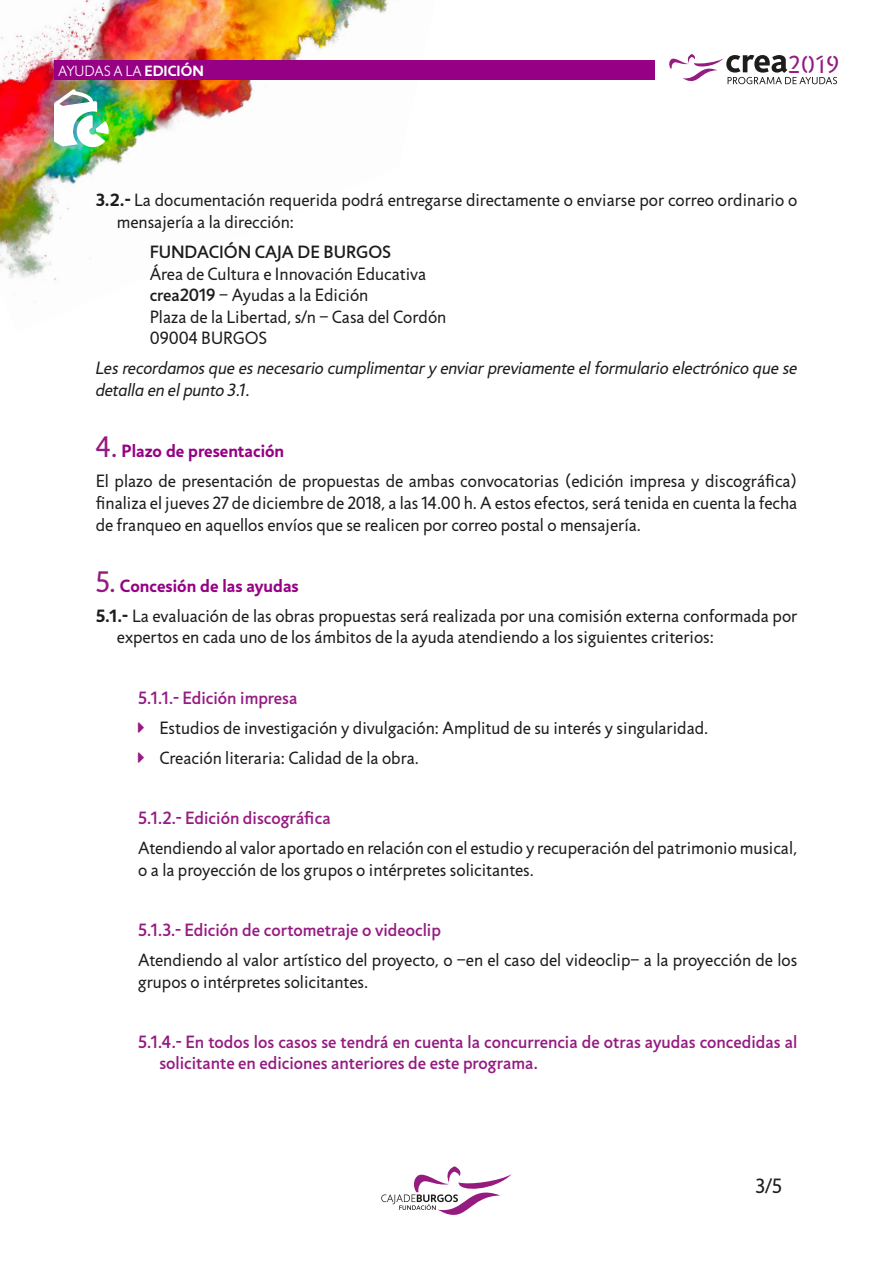
<style>
.page{position:relative;width:893px;height:1263px;background:#fff}
.page>*{position:absolute;margin:0;border:0;box-sizing:border-box;transform-origin:0 0}
.t1{font:25.05px "Jigsaw Stencil";color:#951b81}
.t2{font:20.85px "Jigsaw";color:#1d1d1b}
.t3{font:18px/21.6px "Jigsaw";color:#1d1d1b}
.t4{font:500 18px/21.6px "Jigsaw";color:#951b81}
.t5{font:italic 18px/21.6px "Jigsaw";color:#1d1d1b}
.t6{font:500 18px "Jigsaw";color:#1d1d1b}
.t7{font:300 15px "Jigsaw";color:#fff}
.s1{font-weight:700}
.s2{font-weight:500}
.s3{font-size:30px;color:#951b81}
.s4{font-weight:700;color:#960084}
</style>
<div class="page">
<img style="left:0;top:0;width:436px;height:281px">
<svg style="left:669px;top:54px;width:168px;height:31px"></svg>
<div style="left:54px;top:61px;width:601px;height:19px;background:#960084"></div>
<img style="left:54px;top:89px;width:55px;height:58px">
<svg style="left:381px;top:1166px;width:131px;height:49px"></svg>
<p class="t7" style="left:58px;top:62px;width:147px">AYUDAS A LA <span class="s1">EDICIÓN</span></p>
<h1 class="t1" style="left:788px;top:50px;width:52px">2019</h1>
<p class="t3" style="left:117px;top:189px;width:682px;text-indent:-21px"><span class="s1">3.2.-</span> La documentación requerida podrá entregarse directamente o enviarse por correo ordinario o mensajería a la dirección:</p>
<p class="t6" style="left:150px;top:241px;width:243px">FUNDACIÓN CAJA DE BURGOS</p>
<p class="t3" style="left:150px;top:263px;width:298px">Área de Cultura e Innovación Educativa <span class="s2">crea2019</span> – Ayudas a la Edición<br>Plaza de la Libertad, s/n – Casa del Cordón<br>09004 BURGOS</p>
<p class="t5" style="left:96px;top:358px;width:703px">Les recordamos que es necesario cumplimentar y enviar previamente el formulario electrónico que se detalla en el punto 3.1.</p>
<p class="t3" style="left:96px;top:436px;width:703px;line-height:30.2px"><span class="s3">4.</span> <span class="s4">Plazo de presentación<br></span>El plazo de presentación de propuestas de ambas convocatorias (edición impresa y discográfica)</p>
<p class="t3" style="left:96px;top:492px;width:703px">finaliza el jueves 27 de diciembre de 2018, a las 14.00 h. A estos efectos, será tenida en cuenta la fecha de franqueo en aquellos envíos que se realicen por correo postal o mensajería.</p>
<p class="t3" style="left:96px;top:570px;width:703px;line-height:30.2px"><span class="s3">5.</span> <span class="s4">Concesión de las ayudas<br></span><span class="s1">5.1.-</span> La evaluación de las obras propuestas será realizada por una comisión externa conformada por</p>
<p class="t3" style="left:117px;top:626px;width:598px">expertos en cada uno de los ámbitos de la ayuda atendiendo a los siguientes criterios:</p>
<p class="t4" style="left:138px;top:687px;width:161px">5.1.1.- Edición impresa</p>
<p class="t3" style="left:159px;top:712px;width:550px;line-height:30.2px">Estudios de investigación y divulgación: Amplitud de su interés y singularidad.<br>Creación literaria: Calidad de la obra.</p>
<p class="t4" style="left:138px;top:807px;width:194px">5.1.2.- Edición discográfica</p>
<p class="t3" style="left:138px;top:837px;width:661px">Atendiendo al valor aportado en relación con el estudio y recuperación del patrimonio musical, o a la proyección de los grupos o intérpretes solicitantes.</p>
<p class="t4" style="left:138px;top:919px;width:304px">5.1.3.- Edición de cortometraje o videoclip</p>
<p class="t3" style="left:138px;top:949px;width:660px">Atendiendo al valor artístico del proyecto, o –en el caso del videoclip– a la proyección de los grupos o intérpretes solicitantes.</p>
<p class="t4" style="left:159px;top:1031px;width:639px;text-indent:-21px">5.1.4.- En todos los casos se tendrá en cuenta la concurrencia de otras ayudas concedidas al solicitante en ediciones anteriores de este programa.</p>
<p class="t2" style="left:755px;top:1174px;width:28px">3/5</p>
</div>
